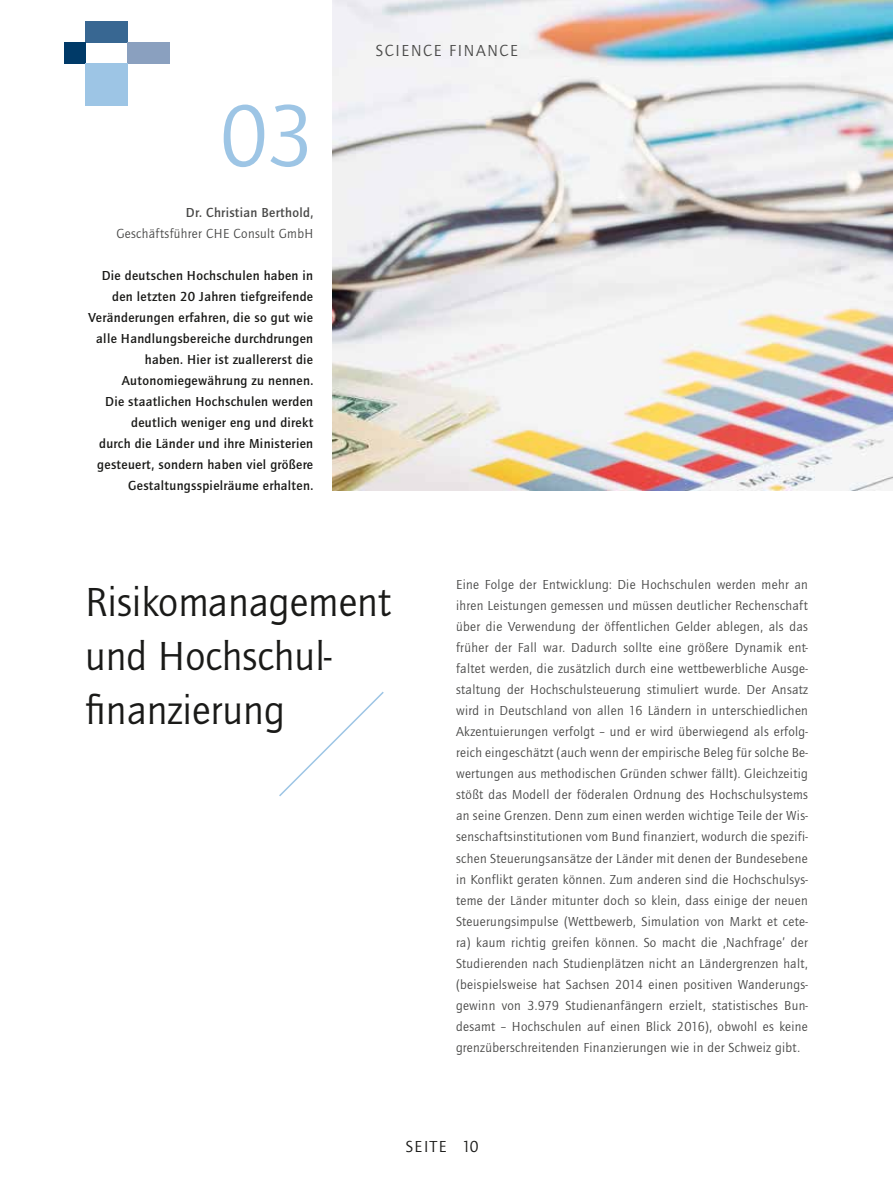
<style>
.page{position:relative;width:893px;height:1191px;background:#fff}
.page>*{position:absolute;margin:0;border:0;box-sizing:border-box;transform-origin:0 0}
.t1{font:90px "Quay Sans ITC Std";color:#9dc5e5}
.t2{font:42px/54px "Quay Sans ITC Std";color:#1a1a18}
.t3{font:16.5px "Quay Sans ITC Std";letter-spacing:.1em;color:#494948}
.t4{font:16.5px "Quay Sans ITC Std";letter-spacing:.1em;color:#1a1a18}
.t5{font:13.5px/21px "Quay Sans ITC Std";letter-spacing:.025em;color:#494948;text-align:justify}
.t6{font:500 13.5px/21px "Quay Sans ITC Std";letter-spacing:.025em;color:#1a1a18;text-align:right}
.t7{font:500 13.5px "Quay Sans ITC Std";letter-spacing:.025em;color:#494948}
</style>
<div class="page">
<img style="left:332px;top:0;width:561px;height:490px">
<svg style="left:279px;top:691px;width:105px;height:106px"></svg>
<div style="left:85px;top:21px;width:43px;height:21px;background:#386792"></div>
<div style="left:64px;top:42px;width:21px;height:21px;background:#003a68"></div>
<div style="left:128px;top:42px;width:42px;height:21px;background:#8aa0bf"></div>
<div style="left:85px;top:63px;width:43px;height:42px;background:#9dc5e5"></div>
<h1 class="t1" style="left:220px;top:83px;width:95px">03</h1>
<p class="t7" style="left:186px;top:205px;width:129px">Dr. Christian Berthold,</p>
<p class="t5" style="left:116px;top:223px;width:198px">Geschäftsführer CHE Consult GmbH</p>
<p class="t6" style="left:89px;top:265px;width:226px">Die deutschen Hochschulen haben in den letzten 20 Jahren tiefgreifende Veränderungen erfahren, die so gut wie alle Handlungsbereiche durchdrungen haben. Hier ist zuallererst die Autonomiegewährung zu nennen.<br>Die staatlichen Hochschulen werden deutlich weniger eng und direkt<br>durch die Länder und ihre Ministerien gesteuert, sondern haben viel größere Gestaltungsspielräume erhalten.</p>
<p class="t3" style="left:376px;top:41px;width:144px">SCIENCE FINANCE</p>
<h2 class="t2" style="left:85px;top:575px;width:307px">Risikomanagement und Hochschul&shy;finanzierung</h2>
<p class="t5" style="left:456px;top:574px;width:353px">Eine Folge der Entwicklung: Die Hochschulen werden mehr an ihren Leistungen gemessen und müssen deutlicher Rechenschaft über die Verwendung der öffentlichen Gelder ablegen, als das früher der Fall war. Dadurch sollte eine größere Dynamik ent&shy;faltet werden, die zusätzlich durch eine wettbewerbliche Ausge&shy;staltung der Hochschulsteuerung stimuliert wurde. Der Ansatz wird in Deutschland von allen 16 Ländern in unterschiedlichen Akzentuierungen verfolgt – und er wird überwiegend als erfolg&shy;reich eingeschätzt (auch wenn der empirische Beleg für solche Be&shy;wertungen aus methodischen Gründen schwer fällt). Gleichzeitig stößt das Modell der föderalen Ordnung des Hochschulsystems an seine Grenzen. Denn zum einen werden wichtige Teile der Wis&shy;senschaftsinstitutionen vom Bund finanziert, wodurch die spezifi&shy;schen Steuerungsansätze der Länder mit denen der Bundesebene in Konflikt geraten können. Zum anderen sind die Hochschulsys&shy;teme der Länder mitunter doch so klein, dass einige der neuen Steuerungsimpulse (Wettbewerb, Simulation von Markt et cete&shy;ra) kaum richtig greifen können. So macht die ‚Nachfrage’ der Studierenden nach Studienplätzen nicht an Ländergrenzen halt, (beispielsweise hat Sachsen 2014 einen positiven Wanderungs&shy;gewinn von 3.979 Studienanfängern erzielt, statistisches Bun&shy;desamt – Hochschulen auf einen Blick 2016), obwohl es keine grenzüberschreitenden Finanzierungen wie in der Schweiz gibt.</p>
<p class="t4" style="left:406px;top:1136px;width:75px">SEITE 10</p>
</div>
